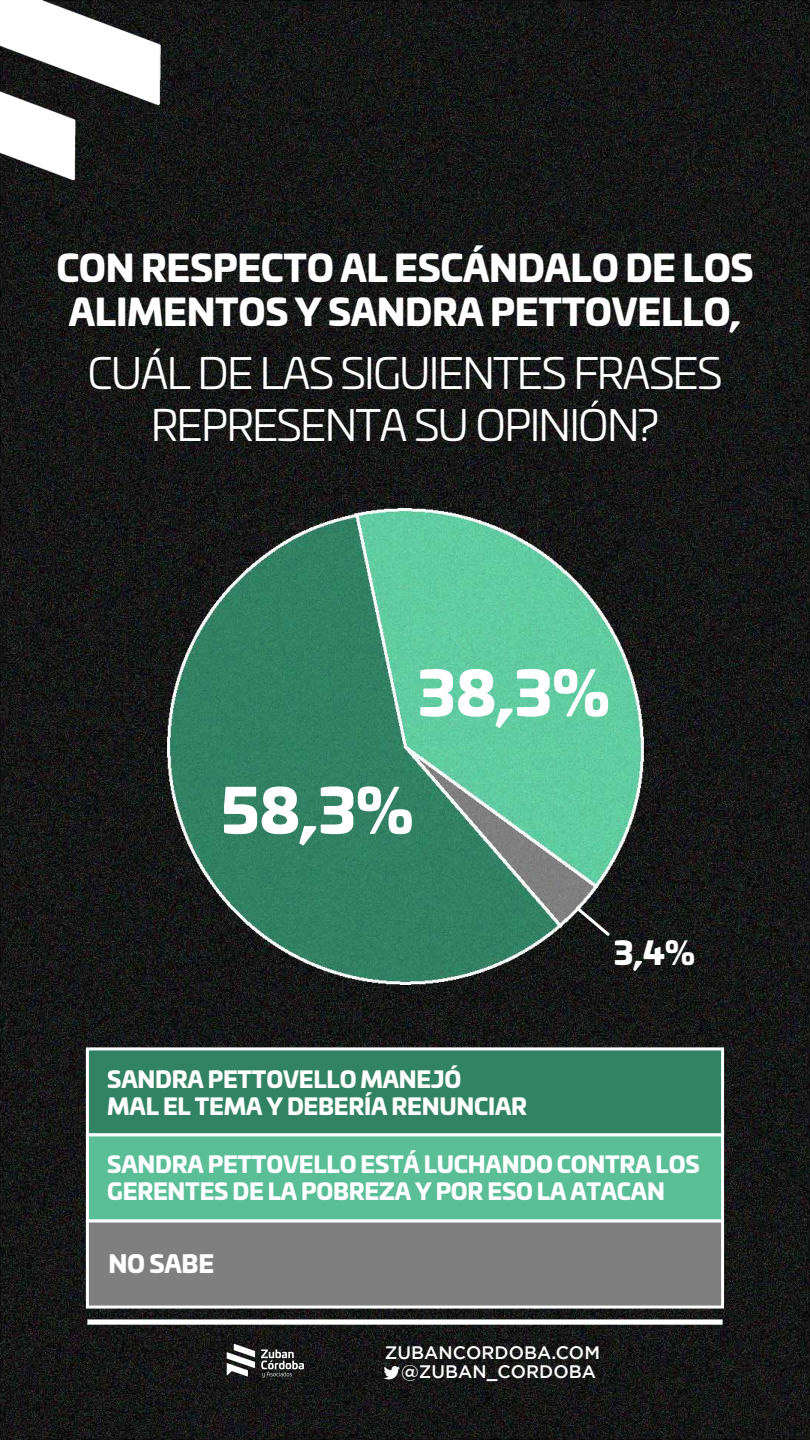
<style>
.page{position:relative;width:810px;height:1440px;background:#fff}
.page>*{position:absolute;margin:0;border:0;box-sizing:border-box;transform-origin:0 0}
.t1{font:900 60.15px "Univia Pro";color:#fff}
.t2{font:42.67px/51.2px "Univia Pro";letter-spacing:-.04em;color:#fff;text-align:center}
.t3{font:900 36.3px/43.6px "Univia Pro";letter-spacing:-.01em;color:#fff;text-align:center}
.t4{font:900 31.42px "Univia Pro";color:#fff}
.t5{font:900 24px "Univia Pro";letter-spacing:-.01em;color:#fff}
.t6{font:900 22.5px/27px "Univia Pro";letter-spacing:-.01em;color:#fff}
.t7{font:500 18.08px/19.4px "Gotham";color:#fff;text-align:right}
</style>
<div class="page">
<img style="left:0;top:0;width:810px;height:1440px">
<div style="left:87px;top:1319px;width:636px;height:6px;background:#fff"></div>
<svg style="left:261px;top:1350px;width:43px;height:27px"></svg>
<svg style="left:227px;top:1344px;width:28px;height:33px"></svg>
<svg style="left:384px;top:1366px;width:16px;height:13px"></svg>
<img style="left:0;top:0;width:160px;height:180px">
<div style="left:86px;top:1047px;width:638px;height:89px;background:#328264;border:3px solid #fff"></div>
<div style="left:86px;top:1133px;width:638px;height:89px;background:#5abe96;border:3px solid #fff"></div>
<div style="left:86px;top:1220px;width:638px;height:89px;background:#7f7f7f;border:3px solid #fff"></div>
<img style="left:328px;top:482px;width:342px;height:434px">
<img style="left:140px;top:486px;width:449px;height:526px">
<svg style="left:573px;top:904px;width:39px;height:35px"></svg>
<h3 class="t3" style="left:56px;top:244px;width:699px">CON RESPECTO AL ESCÁNDALO DE LOS<br>ALIMENTOS Y SANDRA PETTOVELLO,</h3>
<h2 class="t2" style="left:87px;top:346px;width:637px">CUÁL DE LAS SIGUIENTES FRASES<br>REPRESENTA SU OPINIÓN?</h2>
<h1 class="t1" style="left:418px;top:644px;width:193px">38,3%</h1>
<h1 class="t1" style="left:221px;top:761px;width:194px">58,3%</h1>
<h3 class="t4" style="left:614px;top:928px;width:82px">3,4%</h3>
<p class="t6" style="left:107px;top:1064px;width:421px">SANDRA PETTOVELLO MANEJÓ<br>MAL EL TEMA Y DEBERÍA RENUNCIAR</p>
<p class="t6" style="left:107px;top:1149px;width:594px">SANDRA PETTOVELLO ESTÁ LUCHANDO CONTRA LOS<br>GERENTES DE LA POBREZA Y POR ESO LA ATACAN</p>
<p class="t5" style="left:108px;top:1244px;width:107px">NO SABE</p>
<p class="t7" style="left:385px;top:1342px;width:217px">ZUBANCORDOBA.COM @ZUBAN_CORDOBA</p>
</div>
